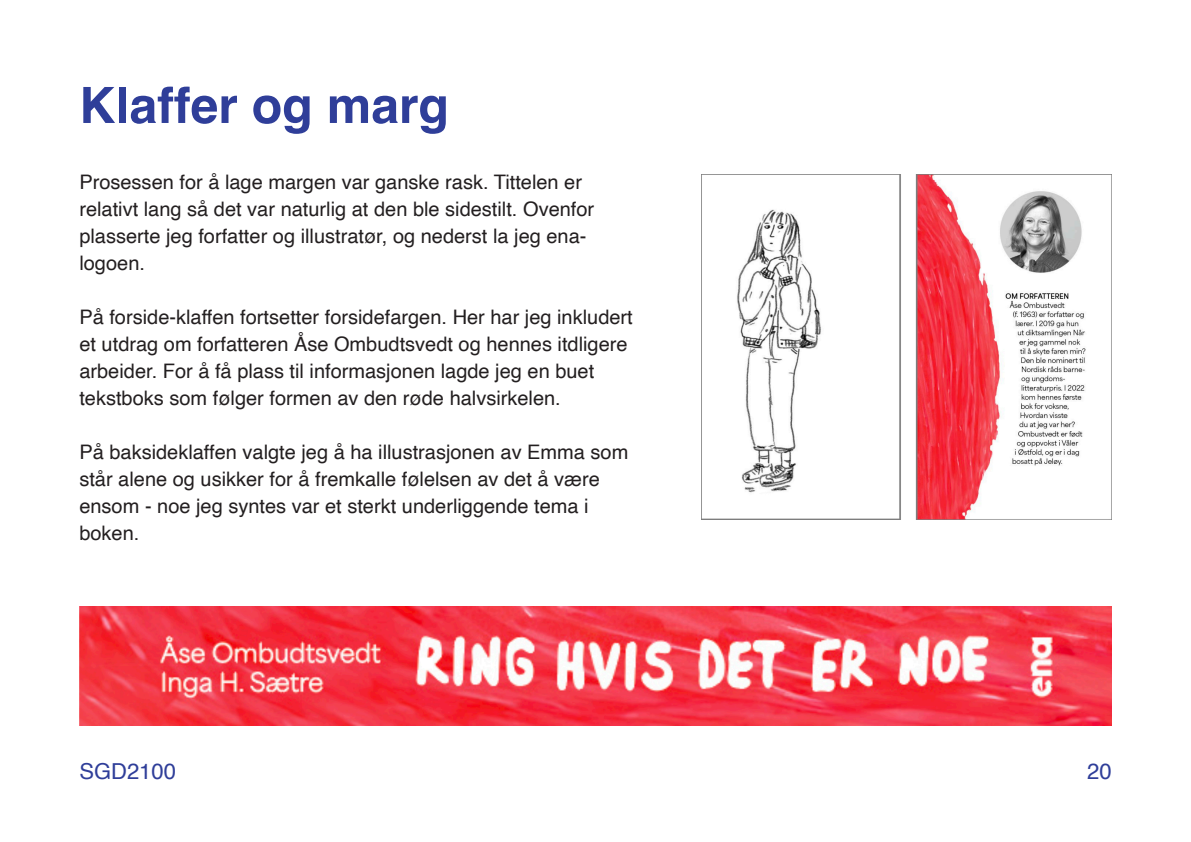
<style>
.page{position:relative;width:1191px;height:842px;background:#fff}
.page>*{position:absolute;margin:0;border:0;box-sizing:border-box;transform-origin:0 0}
.t1{font:700 50px "Helvetica";color:#2f3e99}
.t2{font:22px "Helvetica";color:#2f3e99}
.t3{font:20px/27px "Helvetica";color:#231f20}
</style>
<div class="page">
<img style="left:79px;top:606px;width:1032px;height:120px">
<img style="left:701px;top:174px;width:410px;height:346px">
<p class="t1" style="left:79px;top:75px;width:371px">Klaffer og marg</p>
<p class="t3" style="left:79px;top:169px;width:516px">Prosessen for å lage margen var ganske rask. Tittelen er relativt lang så det var naturlig at den ble sidestilt. Ovenfor plasserte jeg forfatter og illustratør, og nederst la jeg ena&shy;logoen.</p>
<p class="t3" style="left:79px;top:304px;width:555px">På forside-klaffen fortsetter forsidefargen. Her har jeg inkludert et utdrag om forfatteren Åse Ombudtsvedt og hennes itdligere arbeider. For å få plass til informasjonen lagde jeg en buet tekstboks som følger formen av den røde halvsirkelen.</p>
<p class="t3" style="left:79px;top:439px;width:550px">På baksideklaffen valgte jeg å ha illustrasjonen av Emma som står alene og usikker for å fremkalle følelsen av det å være ensom - noe jeg syntes var et sterkt underliggende tema i boken.</p>
<p class="t2" style="left:79px;top:754px;width:98px">SGD2100</p>
<p class="t2" style="left:1087px;top:754px;width:26px">20</p>
</div>
